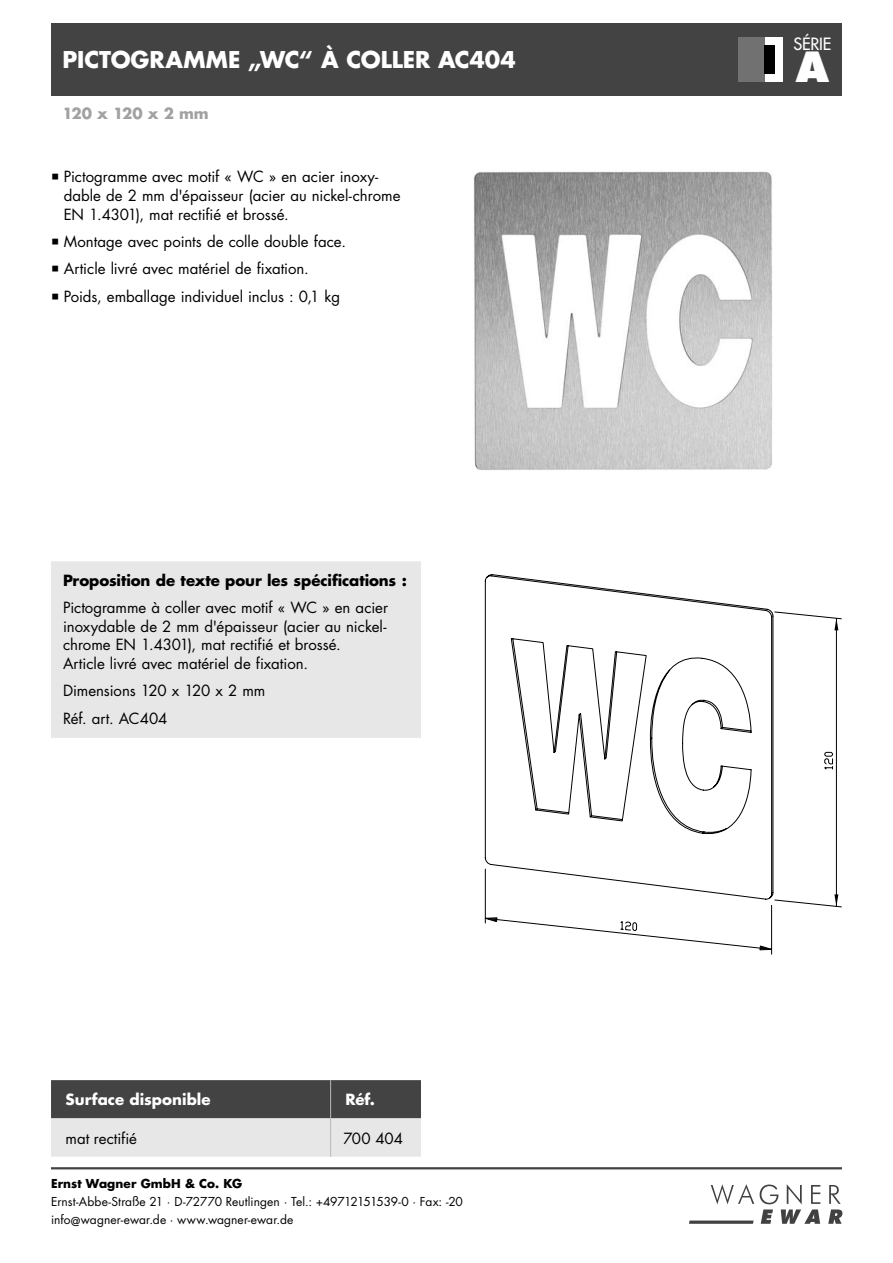
<style>
.page{position:relative;width:893px;height:1263px;background:#fff}
.page>*{position:absolute;margin:0;border:0;box-sizing:border-box;transform-origin:0 0}
.t1{font:800 40.5px "Futura Std";color:#fff}
.t2{font:700 22.5px "Futura Std";color:#fff}
.t3{font:500 16.5px "Futura Std";letter-spacing:-.015em;color:#fff}
.t4{font:15px/18.8px "Futura Std";color:#000}
.t5{font:700 15px "Futura Std";letter-spacing:-.005em;color:#000}
.t6{font:700 15px "Futura Std";letter-spacing:.005em;color:#fff}
.t7{font:700 15px "Futura Std";color:#a1a1a1}
.t8{font:12px/18px "Futura Std";color:#000}
.t9{font:700 12px "Futura Std";letter-spacing:.01em;color:#000}
</style>
<div class="page">
<svg style="left:689px;top:1184px;width:153px;height:40px"></svg>
<hr style="left:51px;top:1167px;width:791px;height:2px;background:#434343">
<div style="left:51px;top:23px;width:791px;height:73px;background:#434343"></div>
<div style="left:738px;top:37px;width:45px;height:45px;background:#fff"></div>
<div style="left:738px;top:37px;width:26px;height:45px;background:#717171"></div>
<div style="left:764px;top:45px;width:11px;height:28px;background:#000"></div>
<svg style="left:51px;top:1080px;width:370px;height:77px;background:#969696"></svg>
<hr style="left:330px;top:1080px;width:1px;height:38px;background:#b8b8b8">
<hr style="left:330px;top:1118px;width:1px;height:39px;background:#b8b8b8">
<svg style="left:484px;top:574px;width:358px;height:381px"></svg>
<svg style="left:834px;top:618px;width:4px;height:12px"></svg>
<svg style="left:834px;top:894px;width:4px;height:12px"></svg>
<svg style="left:484px;top:917px;width:14px;height:6px"></svg>
<svg style="left:759px;top:945px;width:18px;height:6px"></svg>
<img style="left:473px;top:171px;width:299px;height:300px">
<div style="left:57px;top:567px;width:358px;height:165px;background:#e7e7e7"></div>
<div style="left:51px;top:561px;width:370px;height:177px;border:12px solid #e7e7e7"></div>
<h2 class="t2" style="left:63px;top:49px;width:455px">PICTOGRAMME „WC“ À COLLER AC404</h2>
<p class="t7" style="left:63px;top:106px;width:148px">120 x 120 x 2 mm</p>
<p class="t4" style="left:64px;top:169px;width:338px">Pictogramme avec motif « WC » en acier inoxy&shy;dable de 2 mm d'épaisseur (acier au nickel-chrome<br>EN 1.4301), mat rectifié et brossé.</p>
<p class="t4" style="left:64px;top:229px;width:284px;line-height:27.3px">Montage avec points de colle double face.<br>Article livré avec matériel de fixation.<br>Poids, emballage individuel inclus : 0,1 kg</p>
<p class="t5" style="left:63px;top:573px;width:345px">Proposition de texte pour les spécifications :</p>
<p class="t4" style="left:63px;top:599px;width:327px">Pictogramme à coller avec motif « WC » en acier inoxydable de 2 mm d'épaisseur (acier au nickel&shy;chrome EN 1.4301), mat rectifié et brossé.<br>Article livré avec matériel de fixation.</p>
<p class="t4" style="left:63px;top:678px;width:204px;line-height:27.3px">Dimensions 120 x 120 x 2 mm<br>Réf. art. AC404</p>
<p class="t6" style="left:65px;top:1093px;width:147px">Surface disponible</p>
<p class="t6" style="left:345px;top:1093px;width:31px">Réf.</p>
<p class="t4" style="left:65px;top:1130px;width:73px">mat rectifié</p>
<p class="t4" style="left:343px;top:1130px;width:61px">700 404</p>
<p class="t9" style="left:51px;top:1178px;width:193px">Ernst Wagner GmbH &amp; Co. KG</p>
<p class="t8" style="left:51px;top:1193px;width:413px">Ernst-Abbe-Straße 21 · D-72770 Reutlingen · Tel.: +49712151539-0 · Fax: -20 info@wagner-ewar.de · www.wagner-ewar.de</p>
<p class="t3" style="left:793px;top:35px;width:39px">SÉRIE</p>
<h1 class="t1" style="left:796px;top:44px;width:35px">A</h1>
</div>
